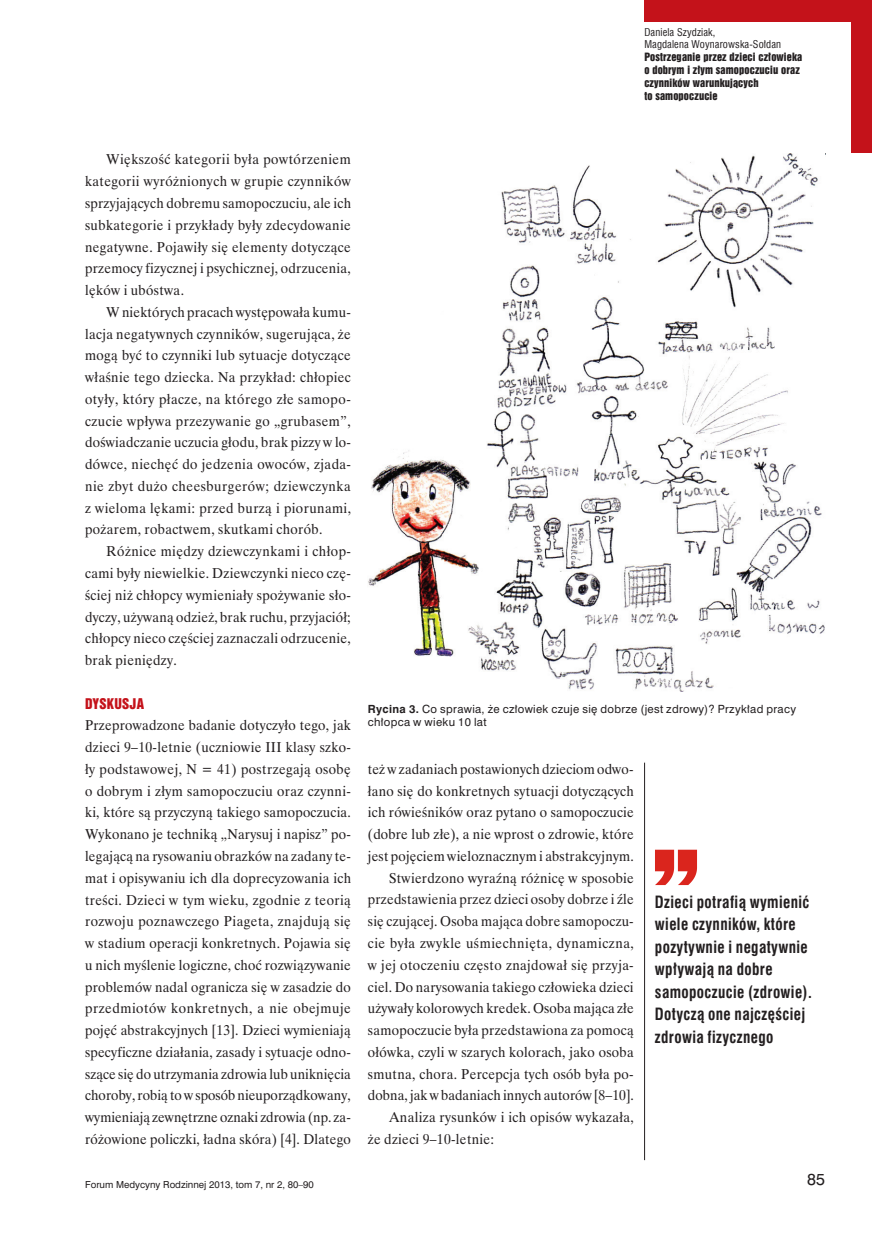
<style>
.page{position:relative;width:872px;height:1234px;background:#fff}
.page>*{position:absolute;margin:0;border:0;box-sizing:border-box;transform-origin:0 0}
._88_notka_prawa{font:700 16.5px/22.5px "Swis 721 Cn EU";letter-spacing:.025em;color:#231f20;scale:.92 1}
.t1{font:15px "Swis 721 PL";color:#231f20}
._072_-_Tekst_-_nastę{font:14.25px/21.8px "Time Ibis EE";letter-spacing:.025em;color:#231f20;text-align:justify;scale:.95 1}
._070_-_Tekst_-_pierw{font:14.25px/21.8px "Time Ibis EE";letter-spacing:.015em;color:#231f20;text-align:justify;scale:.95 1}
._081_-_Śródtytuł_1{font:13.5px "Swis 921 EU";letter-spacing:.025em;color:#c4121a}
.t2{font:10.5px/12.8px "Swis 921 EU";letter-spacing:.01em;color:#231f20}
.R_-_Rycina_-_podpis{font:10.5px/12.9px "Swis 721 PL";letter-spacing:.03em;color:#231f20}
.t3{font:10.5px/12.8px "Swis 721 Cn EU";letter-spacing:.01em;color:#231f20}
.t4{font:9px "Swis 721 PL";color:#231f20}
.s1{font-weight:700}
</style>
<div class="page">
<hr style="left:644px;top:153px;width:1px;height:1006px;background:#231f20">
<div style="left:644px;top:0;width:228px;height:21px;background:#c4121a"></div>
<div style="left:850px;top:0;width:22px;height:153px;background:#c4121a"></div>
<div style="left:638px;top:138px;width:13px;height:624px;background:#fff"></div>
<img style="left:368px;top:153px;width:457px;height:538px">
<svg style="left:655px;top:849px;width:42px;height:35px"></svg>
<p class="t3" style="left:644px;top:25px;width:138px">Daniela Szydziak,<br>Magdalena Woynarowska-Sołdan</p>
<p class="t2" style="left:644px;top:51px;width:159px">Postrzeganie przez dzieci człowieka o dobrym i złym samopoczuciu oraz czynników warunkujących<br>to samopoczucie</p>
<p class="_072_-_Tekst_-_nastę" style="left:85px;top:148px;width:281px;text-indent:21px">Większość kategorii była powtórzeniem kategorii wyróżnionych w grupie czynników sprzyjających dobremu samopoczuciu, ale ich subkategorie i przykłady były zdecydowanie negatywne. Pojawiły się elementy dotyczące przemocy fizycznej i psychicznej, odrzucenia, lęków i ubóstwa.</p>
<p class="_072_-_Tekst_-_nastę" style="left:85px;top:301px;width:281px;text-indent:21px">W niektórych pracach występowała kumu&shy;lacja negatywnych czynników, sugerująca, że mogą być to czynniki lub sytuacje dotyczące właśnie tego dziecka. Na przykład: chłopiec otyły, który płacze, na którego złe samopo&shy;czucie wpływa przezywanie go „grubasem”, doświadczanie uczucia głodu, brak pizzy w lo&shy;dówce, niechęć do jedzenia owoców, zjada&shy;nie zbyt dużo cheesburgerów; dziewczynka z wieloma lękami: przed burzą i piorunami, pożarem, robactwem, skutkami chorób.</p>
<p class="_072_-_Tekst_-_nastę" style="left:85px;top:540px;width:281px;text-indent:21px">Różnice między dziewczynkami i chłop&shy;cami były niewielkie. Dziewczynki nieco czę&shy;ściej niż chłopcy wymieniały spożywanie sło&shy;dyczy, używaną odzież, brak ruchu, przyjaciół; chłopcy nieco częściej zaznaczali odrzucenie, brak pieniędzy.</p>
<p class="_081_-_Śródtytuł_1" style="left:85px;top:694px;width:60px">DYSKUSJA</p>
<p class="_070_-_Tekst_-_pierw" style="left:85px;top:714px;width:281px">Przeprowadzone badanie dotyczyło tego, jak dzieci 9–10-letnie (uczniowie III klasy szko&shy;ły podstawowej, N = 41) postrzegają osobę o dobrym i złym samopoczuciu oraz czynni&shy;ki, które są przyczyną takiego samopoczucia.<br>Wykonano je techniką „Narysuj i napisz” po&shy;legającą na rysowaniu obrazków na zadany te&shy;mat i opisywaniu ich dla doprecyzowania ich treści. Dzieci w tym wieku, zgodnie z teorią rozwoju poznawczego Piageta, znajdują się w stadium operacji konkretnych. Pojawia się u nich myślenie logiczne, choć rozwiązywanie problemów nadal ogranicza się w zasadzie do przedmiotów konkretnych, a nie obejmuje pojęć abstrakcyjnych [13]. Dzieci wymieniają specyficzne działania, zasady i sytuacje odno&shy;szące się do utrzymania zdrowia lub uniknięcia choroby, robią to w sposób nieuporządkowany, wymieniają zewnętrzne oznaki zdrowia (np. za&shy;różowione policzki, ładna skóra) [4]. Dlatego</p>
<p class="R_-_Rycina_-_podpis" style="left:368px;top:702px;width:429px"><span class="s1">Rycina 3.</span> Co sprawia, że człowiek czuje się dobrze (jest zdrowy)? Przykład pracy chłopca w wieku 10 lat</p>
<p class="_070_-_Tekst_-_pierw" style="left:368px;top:757px;width:281px">też w zadaniach postawionych dzieciom odwo&shy;łano się do konkretnych sytuacji dotyczących ich rówieśników oraz pytano o samopoczucie (dobre lub złe), a nie wprost o zdrowie, które jest pojęciem wieloznacznym i abstrakcyjnym.</p>
<p class="_072_-_Tekst_-_nastę" style="left:368px;top:866px;width:281px;text-indent:21px">Stwierdzono wyraźną różnicę w sposobie przedstawienia przez dzieci osoby dobrze i źle się czującej. Osoba mająca dobre samopoczu&shy;cie była zwykle uśmiechnięta, dynamiczna, w jej otoczeniu często znajdował się przyja&shy;ciel. Do narysowania takiego człowieka dzieci używały kolorowych kredek. Osoba mająca złe samopoczucie była przedstawiona za pomocą ołówka, czyli w szarych kolorach, jako osoba smutna, chora. Percepcja tych osób była po&shy;dobna, jak w badaniach innych autorów [8–10].</p>
<p class="_072_-_Tekst_-_nastę" style="left:368px;top:1105px;width:281px;text-indent:21px">Analiza rysunków i ich opisów wykazała, że dzieci 9–10-letnie:</p>
<p class="_88_notka_prawa" style="left:655px;top:890px;width:172px">Dzieci potrafią wymienić wiele czynników, które pozytywnie i negatywnie wpływają na dobre samopoczucie (zdrowie).<br>Dotyczą one najczęściej zdrowia fizycznego</p>
<p class="t4" style="left:85px;top:1178px;width:230px">Forum Medycyny Rodzinnej 2013, tom 7, nr 2, 80–90</p>
<p class="t1" style="left:807px;top:1169px;width:19px">85</p>
</div>
